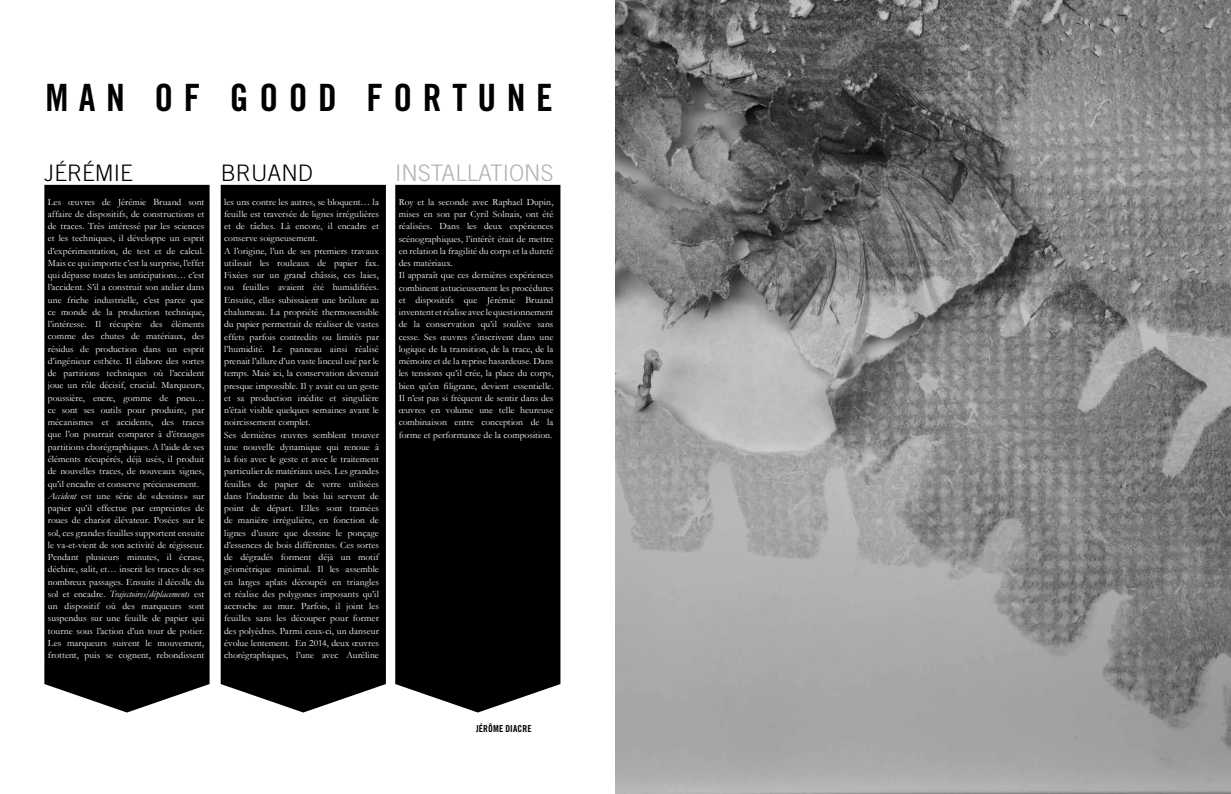
<style>
.page{position:relative;width:1231px;height:794px;background:#fff}
.page>*{position:absolute;margin:0;border:0;box-sizing:border-box;transform-origin:0 0}
.t1{font:37.62px "Trade Gothic Bold Cond Twenty";letter-spacing:.28em;color:#000}
.t2{font:300 22.75px "Trade Gothic";color:#000}
.t3{font:300 22.75px "Trade Gothic";color:#b3b2b2}
.t4{font:9.62px/12.2px "Garamond";color:#fff}
.t5{font:9.62px "Trade Gothic Bold Cond Twenty";letter-spacing:.01em;color:#000}
.s1{font-style:italic}
</style>
<div class="page">
<div style="left:44px;top:184px;width:166px;height:529px;background:#000"></div>
<div style="left:220px;top:184px;width:166px;height:529px;background:#000"></div>
<div style="left:395px;top:184px;width:166px;height:529px;background:#000"></div>
<img style="left:615px;top:0;width:615px;height:794px">
<h1 class="t1" style="left:45px;top:75px;width:509px">MAN OF GOOD FORTUNE</h1>
<h2 class="t2" style="left:44px;top:159px;width:90px">JÉRÉMIE</h2>
<p class="t4" style="left:48px;top:195px;width:158px">Les œuvres de Jérémie Bruand sont affaire de dispositifs, de constructions et de traces. Très intéressé par les sciences et les techniques, il développe un esprit d’expérimentation, de test et de calcul.<br>Mais ce qui importe c’est la surprise, l’effet qui dépasse toutes les anticipations… c’est l’accident. S’il a construit son atelier dans une friche industrielle, c’est parce que ce monde de la production technique, l’intéresse. Il récupère des éléments comme des chutes de matériaux, des résidus de production dans un esprit d’ingénieur esthète. Il élabore des sortes de partitions techniques où l’accident joue un rôle décisif, crucial. Marqueurs, poussière, encre, gomme de pneu… ce sont ses outils pour produire, par mécanismes et accidents, des traces que l’on pourrait comparer à d’étranges partitions chorégraphiques. A l’aide de ses éléments récupérés, déjà usés, il produit de nouvelles traces, de nouveaux signes, qu’il encadre et conserve précieusement.<br><span class="s1">Accident</span> est une série de « dessins» sur papier qu’il effectue par empreintes de roues de chariot élévateur. Posées sur le sol, ces grandes feuilles supportent ensuite le va-et-vient de son activité de régisseur.<br>Pendant plusieurs minutes, il écrase, déchire, salit, et… inscrit les traces de ses nombreux passages. Ensuite il décolle du sol et encadre. <span class="s1">Trajectoires/déplacements</span> est un dispositif où des marqueurs sont suspendus sur une feuille de papier qui tourne sous l’action d’un tour de potier.<br>Les marqueurs suivent le mouvement, frottent, puis se cognent, rebondissent</p>
<p class="t4" style="left:224px;top:195px;width:156px">les uns contre les autres, se bloquent… la feuille est traversée de lignes irrégulières et de tâches. Là encore, il encadre et conserve soigneusement.<br>A l’origine, l’un de ses premiers travaux utilisait les rouleaux de papier fax.<br>Fixées sur un grand châssis, ces laies, ou feuilles avaient été humidifiées.<br>Ensuite, elles subissaient une brûlure au chalumeau. La propriété thermosensible du papier permettait de réaliser de vastes effets parfois contredits ou limités par l’humidité. Le panneau ainsi réalisé prenait l’allure d’un vaste linceul usé par le temps. Mais ici, la conservation devenait presque impossible. Il y avait eu un geste et sa production inédite et singulière n’était visible quelques semaines avant le noircissement complet.<br>Ses dernières œuvres semblent trouver une nouvelle dynamique qui renoue à la fois avec le geste et avec le traitement particulier de matériaux usés. Les grandes feuilles de papier de verre utilisées dans l’industrie du bois lui servent de point de départ. Elles sont tramées de manière irrégulière, en fonction de lignes d’usure que dessine le ponçage d’essences de bois différentes. Ces sortes de dégradés forment déjà un motif géométrique minimal. Il les assemble en larges aplats découpés en triangles et réalise des polygones imposants qu’il accroche au mur. Parfois, il joint les feuilles sans les découper pour former des polyèdres. Parmi ceux-ci, un danseur évolue lentement. En 2014, deux œuvres chorégraphiques, l’une avec Auréline</p>
<p class="t4" style="left:399px;top:195px;width:156px">Roy et la seconde avec Raphael Dupin, mises en son par Cyril Solnais, ont été réalisées. Dans les deux expériences scénographiques, l’intérêt était de mettre en relation la fragilité du corps et la dureté des matériaux.<br>Il apparaît que ces dernières expériences combinent astucieusement les procédures et dispositifs que Jérémie Bruand inventent et réalise avec le questionnement de la conservation qu’il soulève sans cesse. Ses œuvres s’inscrivent dans une logique de la transition, de la trace, de la mémoire et de la reprise hasardeuse. Dans les tensions qu’il crée, la place du corps, bien qu’en filigrane, devient essentielle.<br>Il n’est pas si fréquent de sentir dans des œuvres en volume une telle heureuse combinaison entre conception de la forme et performance de la composition.</p>
<h2 class="t2" style="left:221px;top:159px;width:94px">BRUAND</h2>
<h2 class="t3" style="left:395px;top:159px;width:160px">INSTALLATIONS</h2>
<p class="t5" style="left:476px;top:723px;width:57px">JÉRÔME DIACRE</p>
</div>
